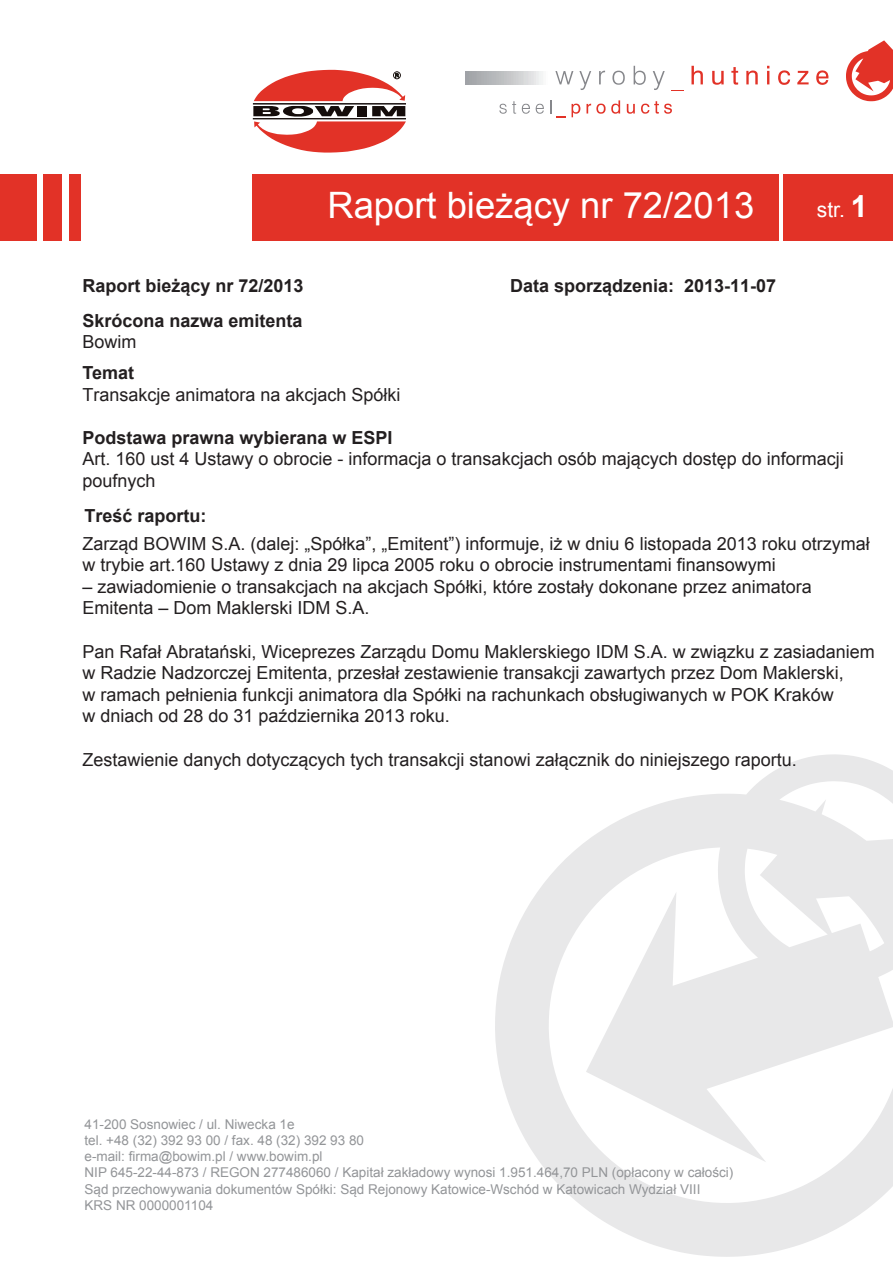
<style>
.page{position:relative;width:893px;height:1263px;background:#fff}
.page>*{position:absolute;margin:0;border:0;box-sizing:border-box;transform-origin:0 0}
.t1{font:36.45px "Arial";color:#fff}
.t2{font:21px "Arial";color:#fff}
.t3{font:18px/21.6px "Arial";color:#231f20}
.t4{font:700 18px "Arial";color:#231f20}
.t5{font:13.5px/16.2px "Arial";color:#939598}
.s1{font-weight:700;font-size:30.45px}
</style>
<div class="page">
<svg style="left:846px;top:40px;width:47px;height:61px"></svg>
<svg style="left:495px;top:754px;width:398px;height:503px"></svg>
<svg style="left:253px;top:70px;width:153px;height:83px"></svg>
<svg style="left:579px;top:71px;width:12px;height:19px"></svg>
<svg style="left:599px;top:71px;width:6px;height:13px"></svg>
<svg style="left:612px;top:71px;width:13px;height:14px"></svg>
<svg style="left:634px;top:66px;width:12px;height:19px"></svg>
<svg style="left:653px;top:71px;width:12px;height:19px"></svg>
<svg style="left:671px;top:90px;width:13px;height:1px"></svg>
<svg style="left:691px;top:66px;width:12px;height:18px"></svg>
<svg style="left:712px;top:71px;width:12px;height:14px"></svg>
<svg style="left:731px;top:67px;width:7px;height:18px"></svg>
<svg style="left:746px;top:70px;width:12px;height:14px"></svg>
<svg style="left:767px;top:66px;width:2px;height:18px"></svg>
<svg style="left:778px;top:70px;width:12px;height:15px"></svg>
<svg style="left:797px;top:71px;width:12px;height:13px"></svg>
<svg style="left:816px;top:70px;width:12px;height:15px"></svg>
<svg style="left:499px;top:101px;width:17px;height:13px"></svg>
<svg style="left:522px;top:104px;width:8px;height:10px"></svg>
<svg style="left:536px;top:104px;width:8px;height:10px"></svg>
<svg style="left:550px;top:100px;width:1px;height:14px"></svg>
<svg style="left:572px;top:104px;width:8px;height:13px"></svg>
<svg style="left:586px;top:100px;width:34px;height:14px"></svg>
<svg style="left:627px;top:104px;width:8px;height:10px"></svg>
<svg style="left:641px;top:101px;width:31px;height:13px"></svg>
<hr style="left:466px;top:71px;width:3px;height:14px;background:#a0a2a7">
<hr style="left:469px;top:71px;width:3px;height:14px;background:#a3a5a8">
<hr style="left:472px;top:71px;width:4px;height:14px;background:#a5a7ab">
<hr style="left:476px;top:71px;width:3px;height:14px;background:#a7aaad">
<hr style="left:479px;top:71px;width:4px;height:14px;background:#abadb0">
<hr style="left:483px;top:71px;width:3px;height:14px;background:#aeb0b3">
<hr style="left:486px;top:71px;width:3px;height:14px;background:#b0b2b5">
<hr style="left:489px;top:71px;width:4px;height:14px;background:#b3b6b9">
<hr style="left:493px;top:71px;width:3px;height:14px;background:#b6b8bb">
<hr style="left:496px;top:71px;width:3px;height:14px;background:#b9bbbd">
<hr style="left:499px;top:71px;width:4px;height:14px;background:#bcbec0">
<hr style="left:503px;top:71px;width:3px;height:14px;background:#bec1c2">
<hr style="left:504px;top:71px;width:4px;height:14px;background:#c2c3c5">
<hr style="left:508px;top:71px;width:3px;height:14px;background:#c5c6c8">
<hr style="left:511px;top:71px;width:3px;height:14px;background:#c9cacb">
<hr style="left:514px;top:71px;width:4px;height:14px;background:#cdcecf">
<hr style="left:518px;top:71px;width:3px;height:14px;background:#d1d2d3">
<hr style="left:521px;top:71px;width:4px;height:14px;background:#d4d6d7">
<hr style="left:523px;top:71px;width:3px;height:14px;background:#d8d8d9">
<hr style="left:525px;top:71px;width:3px;height:14px;background:#dadcdc">
<hr style="left:528px;top:71px;width:3px;height:14px;background:#dfdee0">
<hr style="left:531px;top:71px;width:4px;height:14px;background:#e3e3e5">
<hr style="left:535px;top:71px;width:3px;height:14px;background:#e8e8e9">
<hr style="left:536px;top:71px;width:4px;height:14px;background:#ecedee">
<hr style="left:540px;top:71px;width:3px;height:14px;background:#f1f3f3">
<hr style="left:543px;top:71px;width:3px;height:14px;background:#f7f8f7">
<svg style="left:555px;top:71px;width:18px;height:14px"></svg>
<div style="left:252px;top:174px;width:526px;height:66px;background:#e23227"></div>
<div style="left:783px;top:174px;width:110px;height:66px;background:#e23227"></div>
<div style="left:0;top:174px;width:36px;height:66px;background:#e23227"></div>
<div style="left:44px;top:174px;width:18px;height:66px;background:#e23227"></div>
<div style="left:69px;top:174px;width:12px;height:66px;background:#e23227"></div>
<h1 class="t1" style="left:327px;top:181px;width:428px">Raport bieżący nr 72/2013</h1>
<p class="t2" style="left:817px;top:196px;width:52px">str. <span class="s1">1</span></p>
<p class="t4" style="left:82px;top:273px;width:223px">Raport bieżący nr 72/2013</p>
<p class="t4" style="left:510px;top:273px;width:268px">Data sporządzenia: 2013-11-07</p>
<p class="t4" style="left:82px;top:308px;width:222px">Skrócona nazwa emitenta</p>
<p class="t3" style="left:82px;top:331px;width:56px">Bowim</p>
<p class="t4" style="left:82px;top:361px;width:53px">Temat</p>
<p class="t3" style="left:82px;top:384px;width:320px">Transakcje animatora na akcjach Spółki</p>
<p class="t4" style="left:82px;top:426px;width:312px">Podstawa prawna wybierana w ESPI</p>
<p class="t3" style="left:82px;top:448px;width:763px">Art. 160 ust 4 Ustawy o obrocie - informacja o transakcjach osób mających dostęp do informacji poufnych</p>
<p class="t4" style="left:84px;top:504px;width:124px">Treść raportu:</p>
<p class="t3" style="left:82px;top:533px;width:789px">Zarząd BOWIM S.A. (dalej: „Spółka”, „Emitent”) informuje, iż w dniu 6 listopada 2013 roku otrzymał w trybie art.160 Ustawy z dnia 29 lipca 2005 roku o obrocie instrumentami finansowymi</p>
<p class="t3" style="left:82px;top:576px;width:731px">– zawiadomienie o transakcjach na akcjach Spółki, które zostały dokonane przez animatora<br>Emitenta – Dom Maklerski IDM S.A.</p>
<p class="t3" style="left:82px;top:641px;width:794px">Pan Rafał Abratański, Wiceprezes Zarządu Domu Maklerskiego IDM S.A. w związku z zasiadaniem w Radzie Nadzorczej Emitenta, przesłał zestawienie transakcji zawartych przez Dom Maklerski,<br>w ramach pełnienia funkcji animatora dla Spółki na rachunkach obsługiwanych w POK Kraków<br>w dniach od 28 do 31 października 2013 roku.</p>
<p class="t3" style="left:82px;top:749px;width:716px">Zestawienie danych dotyczących tych transakcji stanowi załącznik do niniejszego raportu.</p>
<p class="t5" style="left:84px;top:1116px;width:650px">41-200 Sosnowiec / ul. Niwecka 1e<br>tel. +48 (32) 392 93 00 / fax. 48 (32) 392 93 80<br>e-mail: firma@bowim.pl / www.bowim.pl<br>NIP 645-22-44-873 / REGON 277486060 / Kapitał zakładowy wynosi 1.951.464,70 PLN (opłacony w całości)<br>Sąd przechowywania dokumentów Spółki: Sąd Rejonowy Katowice-Wschód w Katowicach Wydział VIII<br>KRS NR 0000001104</p>
</div>
